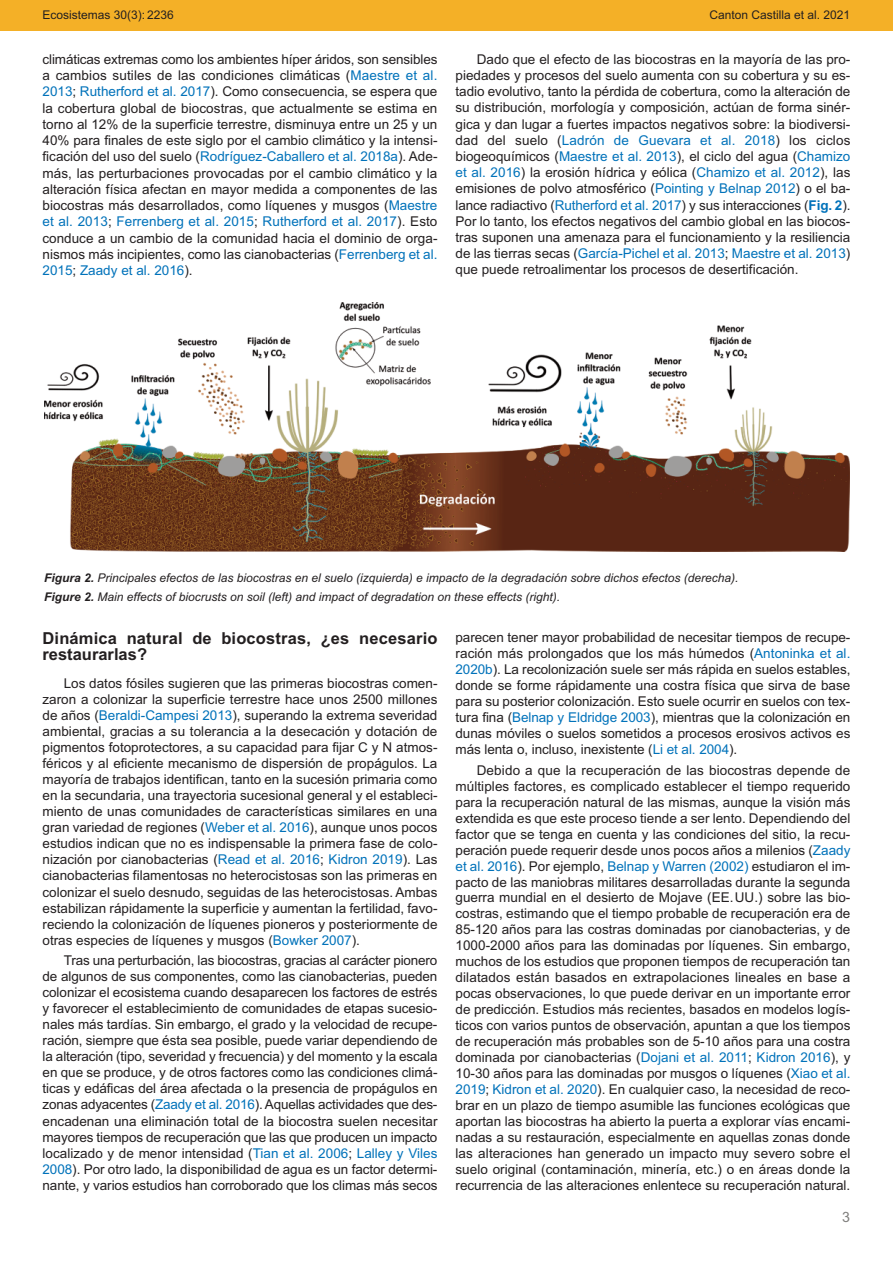
<style>
.page{position:relative;width:893px;height:1263px;background:#fff}
.page>*{position:absolute;margin:0;border:0;box-sizing:border-box;transform-origin:0 0}
.t1{font:700 16.5px/16px "Arial";letter-spacing:.01em;color:#231f20}
.t2{font:14.25px "Arial";color:#7f7e7c}
.t3{font:13.5px/16px "Arial";color:#231f20;text-align:justify}
.t4{font:italic 12px/18.6px "Arial";color:#231f20}
.t5{font:12px "Arial";color:#231f20}
.s1{color:#0072ba}
.s2{font-weight:700;color:#0072ba}
.s3{font-weight:700}
</style>
<div class="page">
<div style="left:0;top:0;width:893px;height:30px;background:#f4b027"></div>
<img style="left:44px;top:302px;width:805px;height:249px">
<p class="t5" style="left:43px;top:7px;width:133px">Ecosistemas 30(3): 2236</p>
<p class="t5" style="left:709px;top:7px;width:142px">Canton Castilla et al. 2021</p>
<p class="t3" style="left:43px;top:51px;width:396px">climáticas extremas como los ambientes híper áridos, son sensibles a cambios sutiles de las condiciones climáticas (<span class="s1">Maestre et al.<br>2013</span>; <span class="s1">Rutherford et al. 2017</span>). Como consecuencia, se espera que la cobertura global de biocostras, que actualmente se estima en torno al 12% de la superficie terrestre, disminuya entre un 25 y un 40% para finales de este siglo por el cambio climático y la intensi&shy;ficación del uso del suelo (<span class="s1">Rodríguez-Caballero et al. 2018a</span>). Ade&shy;más, las perturbaciones provocadas por el cambio climático y la alteración física afectan en mayor medida a componentes de las biocostras más desarrollados, como líquenes y musgos (<span class="s1">Maestre et al. 2013</span>; <span class="s1">Ferrenberg et al. 2015</span>; <span class="s1">Rutherford et al. 2017</span>). Esto conduce a un cambio de la comunidad hacia el dominio de orga&shy;nismos más incipientes, como las cianobacterias (<span class="s1">Ferrenberg et al.<br>2015</span>; <span class="s1">Zaady et al. 2016</span>).</p>
<p class="t3" style="left:455px;top:51px;width:396px;text-indent:21px">Dado que el efecto de las biocostras en la mayoría de las pro&shy;piedades y procesos del suelo aumenta con su cobertura y su es&shy;tadio evolutivo, tanto la pérdida de cobertura, como la alteración de su distribución, morfología y composición, actúan de forma sinér&shy;gica y dan lugar a fuertes impactos negativos sobre: la biodiversi&shy;dad del suelo (<span class="s1">Ladrón de Guevara et al. 2018</span>) los ciclos biogeoquímicos (<span class="s1">Maestre et al. 2013</span>), el ciclo del agua (<span class="s1">Chamizo et al. 2016</span>) la erosión hídrica y eólica (<span class="s1">Chamizo et al. 2012</span>), las emisiones de polvo atmosférico (<span class="s1">Pointing y Belnap 2012</span>) o el ba&shy;lance radiactivo (<span class="s1">Rutherford et al. 2017</span>) y sus interacciones (<span class="s2">Fig. 2</span>).<br>Por lo tanto, los efectos negativos del cambio global en las biocos&shy;tras suponen una amenaza para el funcionamiento y la resiliencia de las tierras secas (<span class="s1">García-Pichel et al. 2013</span>; <span class="s1">Maestre et al. 2013</span>) que puede retroalimentar los procesos de desertificación.</p>
<p class="t4" style="left:44px;top:569px;width:696px"><span class="s3">Figura 2.</span> Principales efectos de las biocostras en el suelo (izquierda) e impacto de la degradación sobre dichos efectos (derecha).<br><span class="s3">Figure 2.</span> Main effects of biocrusts on soil (left) and impact of degradation on these effects (right).</p>
<p class="t1" style="left:43px;top:630px;width:396px">Dinámica natural de biocostras, ¿es necesario restaurarlas?</p>
<p class="t3" style="left:43px;top:675px;width:396px;text-indent:21px">Los datos fósiles sugieren que las primeras biocostras comen&shy;zaron a colonizar la superficie terrestre hace unos 2500 millones de años (<span class="s1">Beraldi-Campesi 2013</span>), superando la extrema severidad ambiental, gracias a su tolerancia a la desecación y dotación de pigmentos fotoprotectores, a su capacidad para fijar C y N atmos&shy;féricos y al eficiente mecanismo de dispersión de propágulos. La mayoría de trabajos identifican, tanto en la sucesión primaria como en la secundaria, una trayectoria sucesional general y el estableci&shy;miento de unas comunidades de características similares en una gran variedad de regiones (<span class="s1">Weber et al. 2016</span>), aunque unos pocos estudios indican que no es indispensable la primera fase de colo&shy;nización por cianobacterias (<span class="s1">Read et al. 2016</span>; <span class="s1">Kidron 2019</span>). Las cianobacterias filamentosas no heterocistosas son las primeras en colonizar el suelo desnudo, seguidas de las heterocistosas. Ambas estabilizan rápidamente la superficie y aumentan la fertilidad, favo&shy;reciendo la colonización de líquenes pioneros y posteriormente de otras especies de líquenes y musgos (<span class="s1">Bowker 2007</span>).</p>
<p class="t3" style="left:43px;top:952px;width:397px;text-indent:21px">Tras una perturbación, las biocostras, gracias al carácter pionero de algunos de sus componentes, como las cianobacterias, pueden colonizar el ecosistema cuando desaparecen los factores de estrés y favorecer el establecimiento de comunidades de etapas sucesio&shy;nales más tardías. Sin embargo, el grado y la velocidad de recupe&shy;ración, siempre que ésta sea posible, puede variar dependiendo de la alteración (tipo, severidad y frecuencia) y del momento y la escala en que se produce, y de otros factores como las condiciones climá&shy;ticas y edáficas del área afectada o la presencia de propágulos en zonas adyacentes (<span class="s1">Zaady et al. 2016</span>). Aquellas actividades que des&shy;encadenan una eliminación total de la biocostra suelen necesitar mayores tiempos de recuperación que las que producen un impacto localizado y de menor intensidad (<span class="s1">Tian et al. 2006</span>; <span class="s1">Lalley y Viles 2008</span>). Por otro lado, la disponibilidad de agua es un factor determi&shy;nante, y varios estudios han corroborado que los climas más secos</p>
<p class="t3" style="left:455px;top:629px;width:396px">parecen tener mayor probabilidad de necesitar tiempos de recupe&shy;ración más prolongados que los más húmedos (<span class="s1">Antoninka et al.<br>2020b</span>). La recolonización suele ser más rápida en suelos estables, donde se forme rápidamente una costra física que sirva de base para su posterior colonización. Esto suele ocurrir en suelos con tex&shy;tura fina (<span class="s1">Belnap y Eldridge 2003</span>), mientras que la colonización en dunas móviles o suelos sometidos a procesos erosivos activos es más lenta o, incluso, inexistente (<span class="s1">Li et al. 2004</span>).</p>
<p class="t3" style="left:455px;top:762px;width:396px;text-indent:21px">Debido a que la recuperación de las biocostras depende de múltiples factores, es complicado establecer el tiempo requerido para la recuperación natural de las mismas, aunque la visión más extendida es que este proceso tiende a ser lento. Dependiendo del factor que se tenga en cuenta y las condiciones del sitio, la recu&shy;peración puede requerir desde unos pocos años a milenios (<span class="s1">Zaady et al. 2016</span>). Por ejemplo, <span class="s1">Belnap y Warren (2002)</span> estudiaron el im&shy;pacto de las maniobras militares desarrolladas durante la segunda guerra mundial en el desierto de Mojave (EE.UU.) sobre las bio&shy;costras, estimando que el tiempo probable de recuperación era de 85-120 años para las costras dominadas por cianobacterias, y de 1000-2000 años para las dominadas por líquenes. Sin embargo, muchos de los estudios que proponen tiempos de recuperación tan dilatados están basados en extrapolaciones lineales en base a pocas observaciones, lo que puede derivar en un importante error de predicción. Estudios más recientes, basados en modelos logís&shy;ticos con varios puntos de observación, apuntan a que los tiempos de recuperación más probables son de 5-10 años para una costra dominada por cianobacterias (<span class="s1">Dojani et al. 2011</span>; <span class="s1">Kidron 2016</span>), y 10-30 años para las dominadas por musgos o líquenes (<span class="s1">Xiao et al.<br>2019</span>; <span class="s1">Kidron et al. 2020</span>). En cualquier caso, la necesidad de reco&shy;brar en un plazo de tiempo asumible las funciones ecológicas que aportan las biocostras ha abierto la puerta a explorar vías encami&shy;nadas a su restauración, especialmente en aquellas zonas donde las alteraciones han generado un impacto muy severo sobre el suelo original (contaminación, minería, etc.) o en áreas donde la recurrencia de las alteraciones enlentece su recuperación natural.</p>
<p class="t2" style="left:842px;top:1209px;width:9px">3</p>
</div>
